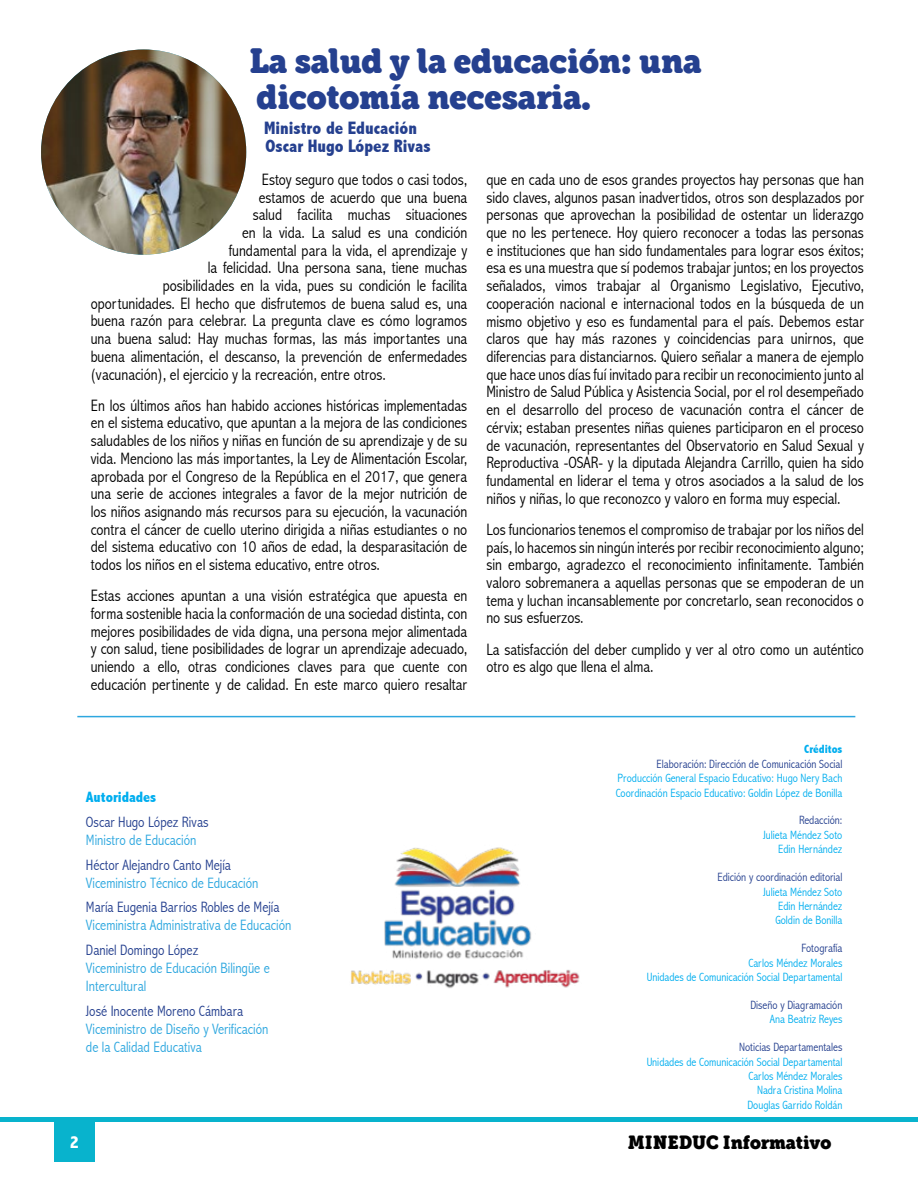
<style>
.page{position:relative;width:918px;height:1188px;background:#fff}
.page>*{position:absolute;margin:0;border:0;box-sizing:border-box;transform-origin:0 0}
.t1{font:33px/36px "eacologica round slab";letter-spacing:-.005em;color:#25408f}
.t2{font:800 condensed 18px/18px "Abadi";color:#25408f}
.t3{font:18px "eacologica round slab";color:#000}
.t4{font:800 condensed 18px "Abadi";color:#fff}
.t5{font:300 condensed 16.5px/17.7px "Abadi";color:#000;text-align:justify}
.t6{font:300 condensed 15px/18px "Abadi";color:#2da7df}
.t7{font:300 condensed 15px "Abadi";color:#25408f}
.t8{font:800 condensed 15px "Abadi";color:#00aeef}
.t9{font:300 condensed 12px/14.4px "Abadi";color:#00aeef;text-align:right}
.t10{font:300 condensed 12px "Abadi";color:#25408f}
.t11{font:800 condensed 12px "Abadi";color:#00aeef}
</style>
<div class="page">
<div style="left:1px;top:1117px;width:917px;height:5px;background:#08b3cd"></div>
<div style="left:54px;top:1121px;width:41px;height:41px;background:#08b3cd"></div>
<img style="left:351px;top:847px;width:229px;height:141px">
<hr style="left:77px;top:716px;width:778px;height:1px;background:#2da7df">
<img style="left:41px;top:50px;width:205px;height:205px;border-radius:103px">
<h1 class="t1" style="left:249px;top:43px;width:454px">La salud y la educación: una dicotomía necesaria.</h1>
<p class="t2" style="left:264px;top:119px;width:168px">Ministro de Educación<br>Oscar Hugo López Rivas</p>
<p class="t5" style="left:262px;top:170px;width:207px">Estoy seguro que todos o casi todos,</p>
<p class="t5" style="left:259px;top:188px;width:210px">estamos de acuerdo que una buena</p>
<p class="t5" style="left:253px;top:206px;width:216px">salud facilita muchas situaciones</p>
<p class="t5" style="left:242px;top:224px;width:227px">en la vida. La salud es una condición</p>
<p class="t5" style="left:229px;top:241px;width:240px">fundamental para la vida, el aprendizaje y</p>
<p class="t5" style="left:208px;top:259px;width:261px">la felicidad. Una persona sana, tiene muchas</p>
<p class="t5" style="left:163px;top:277px;width:306px">posibilidades en la vida, pues su condición le facilita</p>
<p class="t5" style="left:91px;top:294px;width:378px">oportunidades. El hecho que disfrutemos de buena salud es, una</p>
<p class="t5" style="left:91px;top:312px;width:378px">buena razón para celebrar. La pregunta clave es cómo logramos</p>
<p class="t5" style="left:91px;top:330px;width:378px">una buena salud: Hay muchas formas, las más importantes una</p>
<p class="t5" style="left:91px;top:348px;width:378px">buena alimentación, el descanso, la prevención de enfermedades</p>
<p class="t5" style="left:91px;top:365px;width:297px">(vacunación), el ejercicio y la recreación, entre otros.</p>
<p class="t5" style="left:91px;top:396px;width:378px">En los últimos años han habido acciones históricas implementadas en el sistema educativo, que apuntan a la mejora de las condiciones saludables de los niños y niñas en función de su aprendizaje y de su vida. Menciono las más importantes, la Ley de Alimentación Escolar, aprobada por el Congreso de la República en el 2017, que genera una serie de acciones integrales a favor de la mejor nutrición de los niños asignando más recursos para su ejecución, la vacunación contra el cáncer de cuello uterino dirigida a niñas estudiantes o no del sistema educativo con 10 años de edad, la desparasitación de todos los niños en el sistema educativo, entre otros.</p>
<p class="t5" style="left:91px;top:587px;width:378px">Estas acciones apuntan a una visión estratégica que apuesta en forma sostenible hacia la conformación de una sociedad distinta, con mejores posibilidades de vida digna, una persona mejor alimentada y con salud, tiene posibilidades de lograr un aprendizaje adecuado, uniendo a ello, otras condiciones claves para que cuente con educación pertinente y de calidad. En este marco quiero resaltar</p>
<p class="t5" style="left:486px;top:171px;width:379px">que en cada uno de esos grandes proyectos hay personas que han sido claves, algunos pasan inadvertidos, otros son desplazados por personas que aprovechan la posibilidad de ostentar un liderazgo que no les pertenece. Hoy quiero reconocer a todas las personas e instituciones que han sido fundamentales para lograr esos éxitos; esa es una muestra que sí podemos trabajar juntos; en los proyectos señalados, vimos trabajar al Organismo Legislativo, Ejecutivo, cooperación nacional e internacional todos en la búsqueda de un mismo objetivo y eso es fundamental para el país. Debemos estar claros que hay más razones y coincidencias para unirnos, que diferencias para distanciarnos. Quiero señalar a manera de ejemplo que hace unos días fuí invitado para recibir un reconocimiento junto al Ministro de Salud Pública y Asistencia Social, por el rol desempeñado en el desarrollo del proceso de vacunación contra el cáncer de cérvix; estaban presentes niñas quienes participaron en el proceso de vacunación, representantes del Observatorio en Salud Sexual y Reproductiva -OSAR- y la diputada Alejandra Carrillo, quien ha sido fundamental en liderar el tema y otros asociados a la salud de los niños y niñas, lo que reconozco y valoro en forma muy especial.</p>
<p class="t5" style="left:486px;top:520px;width:379px">Los funcionarios tenemos el compromiso de trabajar por los niños del país, lo hacemos sin ningún interés por recibir reconocimiento alguno; sin embargo, agradezco el reconocimiento infinitamente. También valoro sobremanera a aquellas personas que se empoderan de un tema y luchan incansablemente por concretarlo, sean reconocidos o no sus esfuerzos.</p>
<p class="t5" style="left:486px;top:640px;width:379px">La satisfacción del deber cumplido y ver al otro como un auténtico otro es algo que llena el alma.</p>
<p class="t8" style="left:86px;top:788px;width:72px">Autoridades</p>
<p class="t7" style="left:86px;top:813px;width:124px">Oscar Hugo López Rivas</p>
<p class="t6" style="left:86px;top:831px;width:112px">Ministro de Educación</p>
<p class="t7" style="left:86px;top:856px;width:147px">Héctor Alejandro Canto Mejía</p>
<p class="t6" style="left:86px;top:874px;width:174px">Viceministro Técnico de Educación</p>
<p class="t7" style="left:86px;top:899px;width:195px">María Eugenia Barrios Robles de Mejía</p>
<p class="t6" style="left:86px;top:916px;width:207px">Viceministra Administrativa de Educación</p>
<p class="t7" style="left:86px;top:941px;width:114px">Daniel Domingo López</p>
<p class="t6" style="left:86px;top:959px;width:185px">Viceministro de Educación Bilingüe e<br>Intercultural</p>
<p class="t7" style="left:86px;top:1002px;width:159px">José Inocente Moreno Cámbara</p>
<p class="t6" style="left:86px;top:1020px;width:184px">Viceministro de Diseño y Verificación de la Calidad Educativa</p>
<p class="t11" style="left:804px;top:742px;width:40px">Créditos</p>
<p class="t10" style="left:657px;top:757px;width:187px">Elaboración: Dirección de Comunicación Social</p>
<p class="t9" style="left:616px;top:771px;width:228px;text-align:left">Producción General Espacio Educativo: Hugo Nery Bach<br>Coordinación Espacio Educativo: Goldin López de Bonilla</p>
<p class="t10" style="left:799px;top:813px;width:45px">Redacción:</p>
<p class="t9" style="left:763px;top:828px;width:81px">Julieta Méndez Soto<br>Edin Hernández</p>
<p class="t10" style="left:718px;top:870px;width:126px">Edición y coordinación editorial</p>
<p class="t9" style="left:775px;top:884px;width:69px;text-align:justify;text-indent:-12px">Julieta Méndez Soto Edin Hernández Goldin de Bonilla</p>
<p class="t10" style="left:802px;top:941px;width:42px">Fotografía</p>
<p class="t9" style="left:647px;top:955px;width:197px">Carlos Méndez Morales<br>Unidades de Comunicación Social Departamental</p>
<p class="t10" style="left:750px;top:998px;width:94px">Diseño y Diagramación</p>
<p class="t9" style="left:770px;top:1012px;width:74px">Ana Beatriz Reyes</p>
<p class="t10" style="left:739px;top:1040px;width:105px">Noticias Departamentales</p>
<p class="t9" style="left:647px;top:1054px;width:197px">Unidades de Comunicación Social Departamental<br>Carlos Méndez Morales<br>Nadra Cristina Molina<br>Douglas Garrido Roldán</p>
<p class="t4" style="left:70px;top:1132px;width:11px">2</p>
<p class="t3" style="left:628px;top:1131px;width:205px">MINEDUC Informativo</p>
</div>
